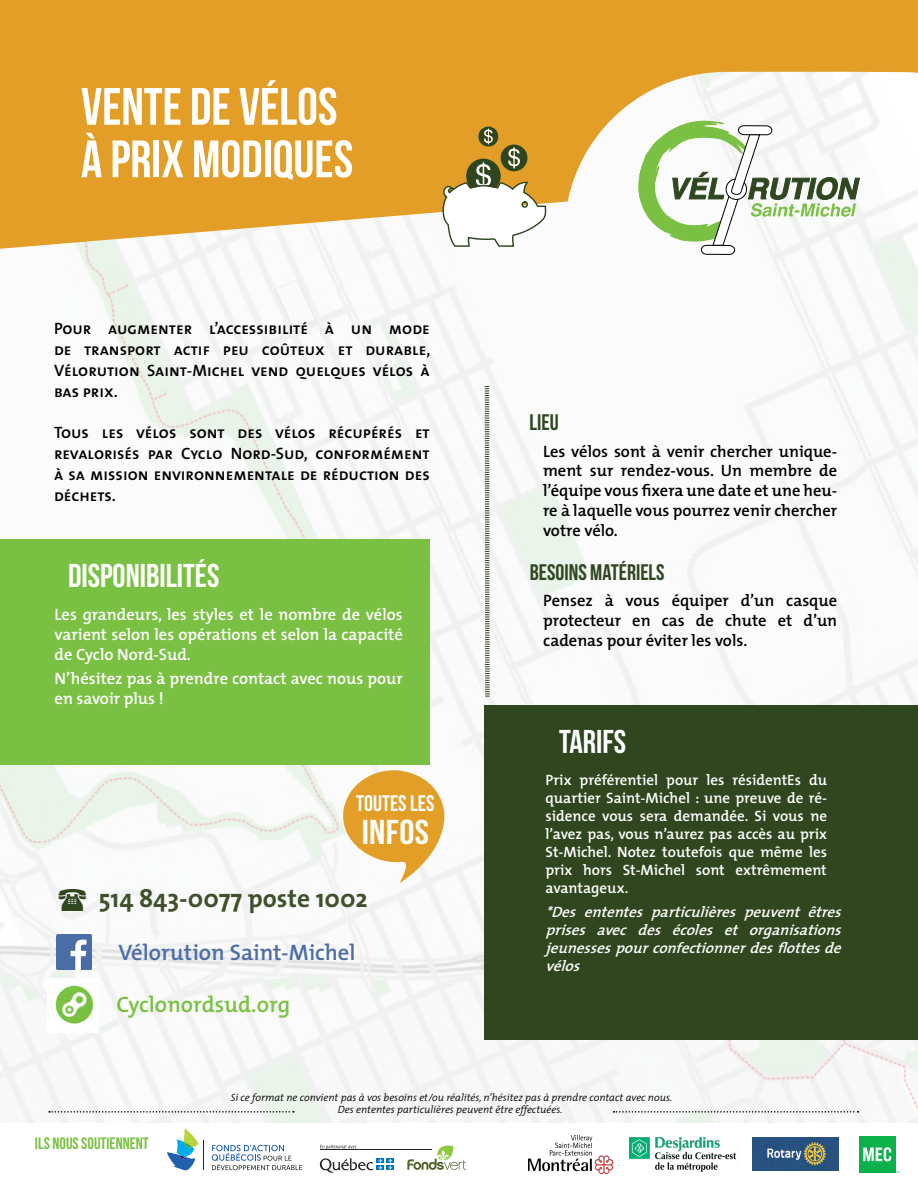
<style>
.page{position:relative;width:918px;height:1188px;background:#fff}
.page>*{position:absolute;margin:0;border:0;box-sizing:border-box;transform-origin:0 0}
.t1{font:52.5px/52.5px "Bebas Neue";color:#fff}
.t2{font:34.5px "Bebas Neue";letter-spacing:.01em;color:#fff;scale:1.1 1}
.t3{font:33px "Bebas Neue";color:#fff}
.t4{font:700 25.5px "The Mix";color:#3f512b}
.t5{font:600 22.5px "The Mix";color:#4a6da7}
.t6{font:22.5px "Bebas Neue";color:#2f461f}
.t7{font:600 22.5px "The Mix";color:#7ac143}
.t8{font:22.5px "Bebas Neue";color:#fff}
.t9{font:16.5px/21px "The Mix Semi Bold Caps";color:#000;text-align:justify}
.t10{font:600 16.5px/19.8px "The Mix";color:#000;text-align:justify}
.t11{font:600 16.5px/19.8px "The Mix";color:#fff;text-align:justify}
.t12{font:16.5px "Bebas Neue";color:#7ac143}
.t13{font:600 15px/18px "The Mix";color:#fff;text-align:justify}
.t14{font:italic 600 15px/18px "The Mix";color:#fff;text-align:justify}
.t15{font:italic 300 10.5px/12.6px "The Mix";color:#000;text-align:center}
</style>
<div class="page">
<img style="left:0;top:251px;width:918px;height:872px">
<svg style="left:0;top:0;width:918px;height:251px;fill:#e29e26"></svg>
<svg style="left:638px;top:121px;width:222px;height:134px"></svg>
<div style="left:0;top:539px;width:430px;height:226px;background:#7ac143"></div>
<div style="left:485px;top:705px;width:433px;height:335px;background:#2f461f"></div>
<svg style="left:442px;top:127px;width:104px;height:120px"></svg>
<img style="left:56px;top:934px;width:35px;height:35px">
<img style="left:47px;top:978px;width:52px;height:54px">
<svg style="left:485px;top:386px;width:5px;height:311px"></svg>
<svg style="left:49px;top:1111px;width:245px;height:2px"></svg>
<svg style="left:614px;top:1111px;width:245px;height:2px"></svg>
<svg style="left:212px;top:1145px;width:90px;height:25px"></svg>
<svg style="left:167px;top:1129px;width:31px;height:42px"></svg>
<hr style="left:204px;top:1140px;width:1px;height:30px;background:#252528">
<hr style="left:320px;top:1150px;width:111px;height:1px;background:#252528">
<div style="left:386px;top:1158px;width:8px;height:5px;background:#0a7cc1"></div>
<div style="left:386px;top:1165px;width:8px;height:5px;background:#097bc1"></div>
<svg style="left:320px;top:1158px;width:72px;height:15px"></svg>
<svg style="left:407px;top:1145px;width:59px;height:25px"></svg>
<svg style="left:320px;top:1145px;width:37px;height:4px"></svg>
<img style="left:752px;top:1138px;width:87px;height:32px">
<img style="left:629px;top:1138px;width:106px;height:33px">
<img style="left:528px;top:1136px;width:84px;height:37px">
<div style="left:859px;top:1136px;width:36px;height:37px;background:#0db14b"></div>
<svg style="left:863px;top:1147px;width:28px;height:14px"></svg>
<svg style="left:343px;top:770px;width:101px;height:113px"></svg>
<svg style="left:59px;top:889px;width:27px;height:22px"></svg>
<h1 class="t1" style="left:81px;top:80px;width:274px">VENTE DE VÉLOS<br>À PRIX MODIQUES</h1>
<p class="t9" style="left:54px;top:317px;width:378px">Pour augmenter l’accessibilité à un mode de transport actif peu coûteux et durable, Vélorution Saint-Michel vend quelques vélos à bas prix.</p>
<p class="t9" style="left:54px;top:422px;width:377px">Tous les vélos sont des vélos récupérés et revalorisés par Cyclo Nord-Sud, conformément à sa mission environnementale de réduction des déchets.</p>
<h3 class="t3" style="left:68px;top:557px;width:153px">DISPONIBILITÉS</h3>
<p class="t11" style="left:55px;top:604px;width:350px">Les grandeurs, les styles et le nombre de vélos varient selon les opérations et selon la capacité de Cyclo Nord-Sud.</p>
<p class="t11" style="left:55px;top:668px;width:350px">N’hésitez pas à prendre contact avec nous pour en savoir plus !</p>
<h3 class="t8" style="left:356px;top:791px;width:80px">TOUTES LES</h3>
<h2 class="t2" style="left:362px;top:813px;width:63px">INFOS</h2>
<h3 class="t4" style="left:99px;top:877px;width:271px">514 843-0077 poste 1002</h3>
<h3 class="t5" style="left:118px;top:934px;width:239px">Vélorution Saint-Michel</h3>
<h3 class="t7" style="left:116px;top:985px;width:175px">Cyclonordsud.org</h3>
<h3 class="t6" style="left:530px;top:410px;width:31px">LIEU</h3>
<p class="t10" style="left:543px;top:441px;width:296px">Les vélos sont à venir chercher unique&shy;ment sur rendez-vous. Un membre de l’équipe vous fixera une date et une heu&shy;re à laquelle vous pourrez venir chercher votre vélo.</p>
<h3 class="t6" style="left:530px;top:560px;width:136px">BESOINS MATÉRIELS</h3>
<p class="t10" style="left:543px;top:590px;width:295px">Pensez à vous équiper d’un casque protecteur en cas de chute et d’un cadenas pour éviter les vols.</p>
<h3 class="t3" style="left:559px;top:724px;width:69px">TARIFS</h3>
<p class="t13" style="left:546px;top:770px;width:283px">Prix préférentiel pour les résidentEs du quartier Saint-Michel : une preuve de ré&shy;sidence vous sera demandée. Si vous ne l’avez pas, vous n’aurez pas accès au prix St-Michel. Notez toutefois que même les prix hors St-Michel sont extrêmement avantageux.</p>
<p class="t14" style="left:546px;top:903px;width:303px">*Des ententes particulières peuvent êtres prises avec des écoles et organisations jeunessespourconfectionnerdesflottesde vélos</p>
<p class="t12" style="left:35px;top:1134px;width:115px">ILS NOUS SOUTIENNENT</p>
<p class="t15" style="left:231px;top:1090px;width:443px">Si ce format ne convient pas à vos besoins et/ou réalités, n’hésitez pas à prendre contact avec nous.<br>Des ententes particulières peuvent être effectuées.</p>
</div>
